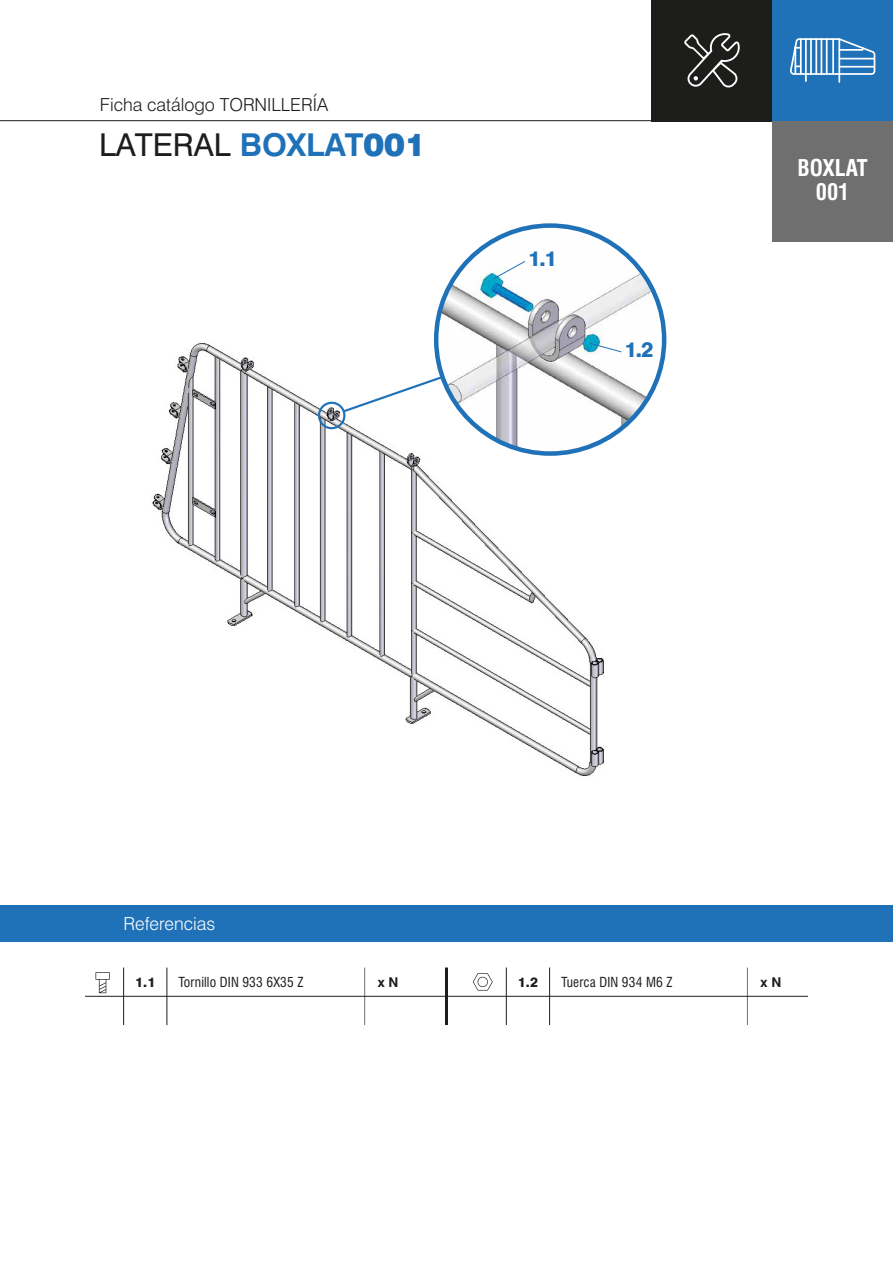
<style>
.page{position:relative;width:893px;height:1263px;background:#fff}
.page>*{position:absolute;margin:0;border:0;box-sizing:border-box;transform-origin:0 0}
.t1{font:31.5px "Swiss 721 BT";color:#1d1d1b}
.t2{font:700 condensed 22.5px/24px "Swiss 721 BT";color:#fff;text-align:center}
.t3{font:800 21px "Swiss 721 BT";color:#1f71b8}
.t4{font:300 18px "Swiss 721 BT";color:#1d1d1b}
.t5{font:300 18px "Swiss 721 BT";color:#fff}
.t6{font:condensed 13.5px "Swiss 721 BT";letter-spacing:.01em;color:#1d1d1b}
.t7{font:800 13.5px "Swiss 721 BT";color:#1d1d1b}
.t8{font:700 13.5px "Swiss 721 BT";color:#1d1d1b}
.s1{font-weight:700;color:#1f71b8}
.s2{font-weight:900;color:#1f71b8}
</style>
<div class="page">
<img style="left:152px;top:343px;width:479px;height:433px">
<svg style="left:473px;top:973px;width:20px;height:17px"></svg>
<div style="left:0;top:906px;width:893px;height:36px;background:#1f71b8"></div>
<hr style="left:123px;top:967px;width:1px;height:58px;background:#1d1d1b">
<hr style="left:167px;top:967px;width:1px;height:58px;background:#1d1d1b">
<hr style="left:445px;top:967px;width:3px;height:58px;background:#1d1d1b">
<hr style="left:364px;top:967px;width:1px;height:58px;background:#706f6f">
<hr style="left:506px;top:967px;width:1px;height:58px;background:#1d1d1b">
<hr style="left:549px;top:967px;width:1px;height:58px;background:#1d1d1b">
<hr style="left:747px;top:967px;width:1px;height:58px;background:#706f6f">
<hr style="left:85px;top:996px;width:723px;height:1px;background:#1d1d1b">
<hr style="left:0;top:120px;width:893px;height:1px;background:#1d1d1b">
<svg style="left:96px;top:972px;width:14px;height:21px"></svg>
<div style="left:772px;top:0;width:121px;height:121px;background:#1f71b8"></div>
<div style="left:652px;top:0;width:120px;height:121px;background:#1d1d1b"></div>
<svg style="left:684px;top:33px;width:56px;height:54px"></svg>
<div style="left:772px;top:121px;width:121px;height:121px;background:#706f6f"></div>
<div style="left:318px;top:402px;width:27px;height:27px;border:2px solid #1f71b8;border-radius:50%"></div>
<svg style="left:341px;top:339px;width:122px;height:75px"></svg>
<img style="left:436px;top:226px;width:228px;height:228px;border-radius:114px">
<svg style="left:589px;top:342px;width:33px;height:11px"></svg>
<svg style="left:493px;top:260px;width:33px;height:20px"></svg>
<hr style="left:805px;top:39px;width:2px;height:42px;background:#fff">
<hr style="left:838px;top:39px;width:2px;height:43px;background:#fff">
<svg style="left:790px;top:38px;width:86px;height:38px"></svg>
<h3 class="t4" style="left:100px;top:93px;width:230px">Ficha catálogo TORNILLERÍA</h3>
<h1 class="t1" style="left:99px;top:126px;width:328px">LATERAL <span class="s1">BOXLAT</span><span class="s2">001</span></h1>
<h3 class="t3" style="left:528px;top:246px;width:30px">1.1</h3>
<h3 class="t3" style="left:625px;top:337px;width:30px">1.2</h3>
<h2 class="t2" style="left:797px;top:156px;width:72px">BOXLAT<br>001</h2>
<h3 class="t5" style="left:124px;top:912px;width:93px">Referencias</h3>
<p class="t7" style="left:135px;top:974px;width:22px">1.1</p>
<p class="t6" style="left:178px;top:974px;width:126px">Tornillo DIN 933 6X35 Z</p>
<p class="t8" style="left:378px;top:974px;width:22px">x N</p>
<p class="t7" style="left:518px;top:974px;width:22px">1.2</p>
<p class="t6" style="left:561px;top:974px;width:113px">Tuerca DIN 934 M6 Z</p>
<p class="t8" style="left:760px;top:974px;width:22px">x N</p>
</div>
